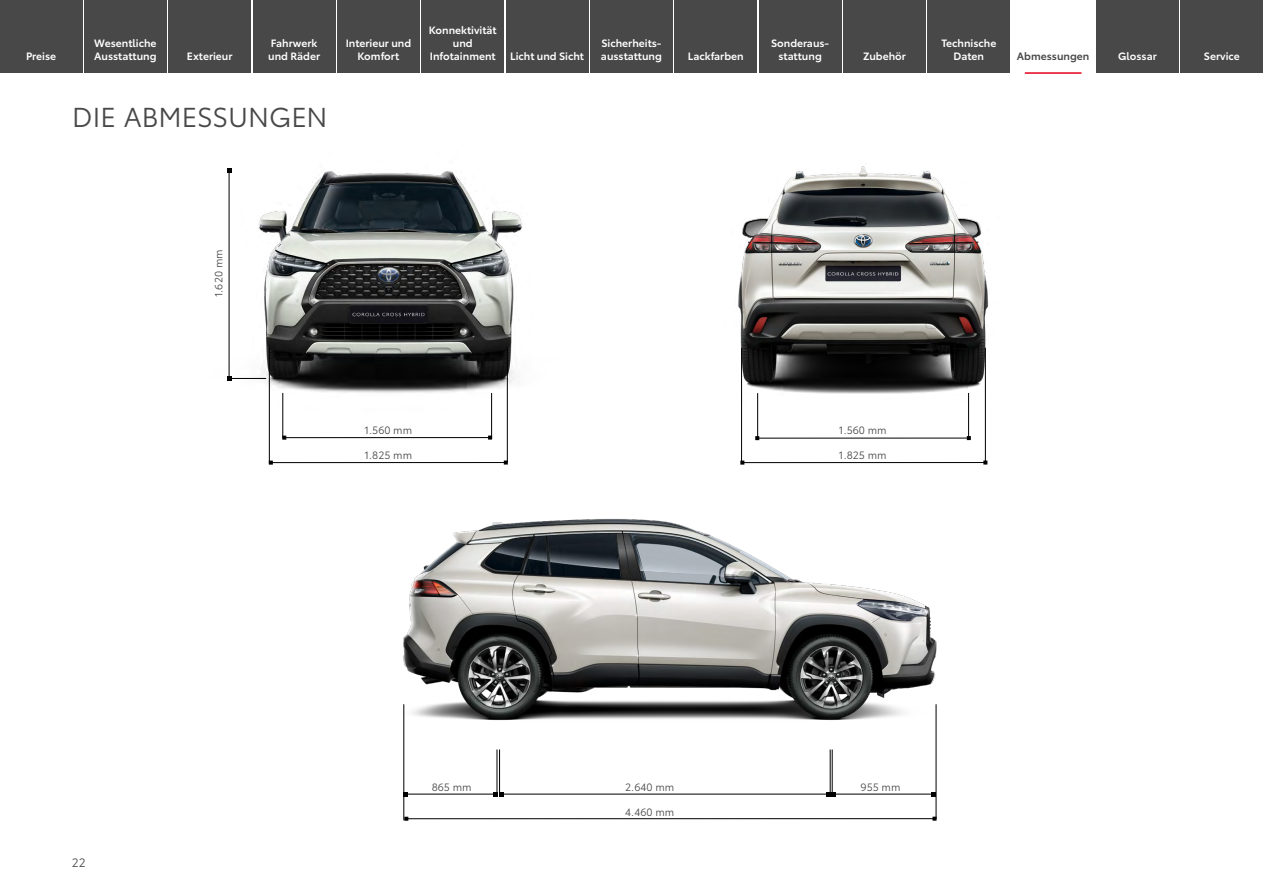
<style>
.page{position:relative;width:1263px;height:893px;background:#fff}
.page>*{position:absolute;margin:0;border:0;box-sizing:border-box;transform-origin:0 0}
._1_Headline{font:27px "Toyota Type";color:#474847}
.t1{font:12px "Toyota Type";color:#474847}
._1_Verlinkung{font:600 10.5px/12.6px "Toyota Type";color:#fff;text-align:center}
._1_Inhalt_mittig_PRE{font:10.5px "Toyota Type";color:#474847}
._1_Verlinkung_aktuel{font:600 10.5px "Toyota Type";color:#474847}
</style>
<div class="page">
<img style="left:738px;top:166px;width:250px;height:252px">
<hr style="left:757px;top:438px;width:212px;height:1px;background:#000">
<svg style="left:755px;top:436px;width:4px;height:4px"></svg>
<svg style="left:967px;top:436px;width:4px;height:4px"></svg>
<hr style="left:742px;top:462px;width:243px;height:1px;background:#000">
<svg style="left:983px;top:460px;width:4px;height:5px"></svg>
<hr style="left:741px;top:348px;width:1px;height:116px;background:#000">
<hr style="left:757px;top:393px;width:1px;height:45px;background:#000">
<hr style="left:968px;top:393px;width:1px;height:45px;background:#000">
<hr style="left:985px;top:348px;width:1px;height:114px;background:#000">
<img style="left:227px;top:168px;width:295px;height:262px">
<hr style="left:284px;top:437px;width:206px;height:1px;background:#000">
<svg style="left:282px;top:436px;width:4px;height:4px"></svg>
<svg style="left:488px;top:436px;width:4px;height:4px"></svg>
<hr style="left:271px;top:462px;width:235px;height:1px;background:#000">
<svg style="left:504px;top:460px;width:4px;height:5px"></svg>
<hr style="left:269px;top:348px;width:1px;height:116px;background:#000">
<hr style="left:282px;top:393px;width:1px;height:45px;background:#000">
<hr style="left:491px;top:393px;width:1px;height:45px;background:#000">
<hr style="left:507px;top:348px;width:1px;height:114px;background:#000">
<hr style="left:229px;top:170px;width:1px;height:208px;background:#000">
<svg style="left:227px;top:376px;width:4px;height:4px"></svg>
<svg style="left:227px;top:168px;width:4px;height:4px"></svg>
<hr style="left:229px;top:378px;width:37px;height:1px;background:#000">
<img style="left:403px;top:518px;width:534px;height:223px">
<hr style="left:501px;top:794px;width:328px;height:1px;background:#000">
<hr style="left:405px;top:794px;width:90px;height:1px;background:#000">
<svg style="left:493px;top:792px;width:10px;height:4px"></svg>
<hr style="left:834px;top:794px;width:99px;height:1px;background:#000">
<svg style="left:931px;top:792px;width:4px;height:4px"></svg>
<svg style="left:827px;top:792px;width:9px;height:4px"></svg>
<hr style="left:406px;top:818px;width:528px;height:1px;background:#000">
<svg style="left:404px;top:817px;width:4px;height:4px"></svg>
<svg style="left:932px;top:817px;width:4px;height:4px"></svg>
<hr style="left:403px;top:704px;width:1px;height:116px;background:#000">
<hr style="left:496px;top:749px;width:1px;height:46px;background:#000">
<hr style="left:832px;top:749px;width:1px;height:46px;background:#000">
<hr style="left:499px;top:749px;width:1px;height:46px;background:#000">
<hr style="left:830px;top:749px;width:1px;height:46px;background:#000">
<hr style="left:935px;top:704px;width:1px;height:115px;background:#000">
<div style="left:0;top:0;width:82px;height:72px;background:#474847"></div>
<div style="left:84px;top:0;width:83px;height:72px;background:#474847"></div>
<div style="left:169px;top:0;width:82px;height:72px;background:#474847"></div>
<div style="left:253px;top:0;width:82px;height:72px;background:#474847"></div>
<div style="left:337px;top:0;width:83px;height:72px;background:#474847"></div>
<div style="left:422px;top:0;width:82px;height:72px;background:#474847"></div>
<div style="left:506px;top:0;width:82px;height:72px;background:#474847"></div>
<div style="left:590px;top:0;width:83px;height:72px;background:#474847"></div>
<div style="left:675px;top:0;width:82px;height:72px;background:#474847"></div>
<div style="left:759px;top:0;width:82px;height:72px;background:#474847"></div>
<div style="left:843px;top:0;width:82px;height:72px;background:#474847"></div>
<div style="left:928px;top:0;width:82px;height:72px;background:#474847"></div>
<hr style="left:1025px;top:72px;width:56px;height:2px;background:#e7001d">
<div style="left:1096px;top:0;width:82px;height:72px;background:#474847"></div>
<div style="left:1181px;top:0;width:82px;height:72px;background:#474847"></div>
<p class="_1_Verlinkung" style="left:26px;top:49px;width:32px">Preise</p>
<p class="_1_Verlinkung" style="left:94px;top:36px;width:64px;text-align:left">Wesentliche<br>Ausstattung</p>
<p class="_1_Verlinkung" style="left:187px;top:49px;width:47px">Exterieur</p>
<p class="_1_Verlinkung" style="left:268px;top:36px;width:53px;text-align:left">Fahrwerk und Räder</p>
<p class="_1_Verlinkung" style="left:346px;top:36px;width:67px">Interieur und<br>Komfort</p>
<p class="_1_Verlinkung" style="left:429px;top:23px;width:69px">Konnektivität und<br>Infotainment</p>
<p class="_1_Verlinkung" style="left:510px;top:49px;width:75px">Licht und Sicht</p>
<p class="_1_Verlinkung" style="left:601px;top:36px;width:63px;text-align:left">Sicherheits&shy;ausstattung</p>
<p class="_1_Headline" style="left:72px;top:97px;width:257px">DIE ABMESSUNGEN</p>
<p class="_1_Verlinkung" style="left:688px;top:49px;width:57px">Lackfarben</p>
<p class="_1_Verlinkung" style="left:771px;top:36px;width:60px">Sonderaus&shy;stattung</p>
<p class="_1_Verlinkung" style="left:863px;top:49px;width:44px">Zubehör</p>
<p class="_1_Verlinkung" style="left:941px;top:36px;width:56px">Technische<br>Daten</p>
<p class="_1_Verlinkung_aktuel" style="left:1017px;top:48px;width:74px">Abmessungen</p>
<p class="_1_Verlinkung" style="left:1118px;top:49px;width:40px">Glossar</p>
<p class="_1_Verlinkung" style="left:1204px;top:49px;width:37px">Service</p>
<p class="_1_Inhalt_mittig_PRE" style="left:211px;top:297px;width:49px;rotate:-90deg">1.620 mm</p>
<p class="_1_Inhalt_mittig_PRE" style="left:364px;top:422px;width:49px">1.560 mm</p>
<p class="_1_Inhalt_mittig_PRE" style="left:364px;top:447px;width:49px">1.825 mm</p>
<p class="_1_Inhalt_mittig_PRE" style="left:839px;top:422px;width:49px">1.560 mm</p>
<p class="_1_Inhalt_mittig_PRE" style="left:839px;top:447px;width:49px">1.825 mm</p>
<p class="t1" style="left:72px;top:854px;width:15px">22</p>
<p class="_1_Inhalt_mittig_PRE" style="left:432px;top:779px;width:41px">865 mm</p>
<p class="_1_Inhalt_mittig_PRE" style="left:625px;top:779px;width:51px">2.640 mm</p>
<p class="_1_Inhalt_mittig_PRE" style="left:860px;top:779px;width:41px">955 mm</p>
<p class="_1_Inhalt_mittig_PRE" style="left:625px;top:804px;width:51px">4.460 mm</p>
</div>
